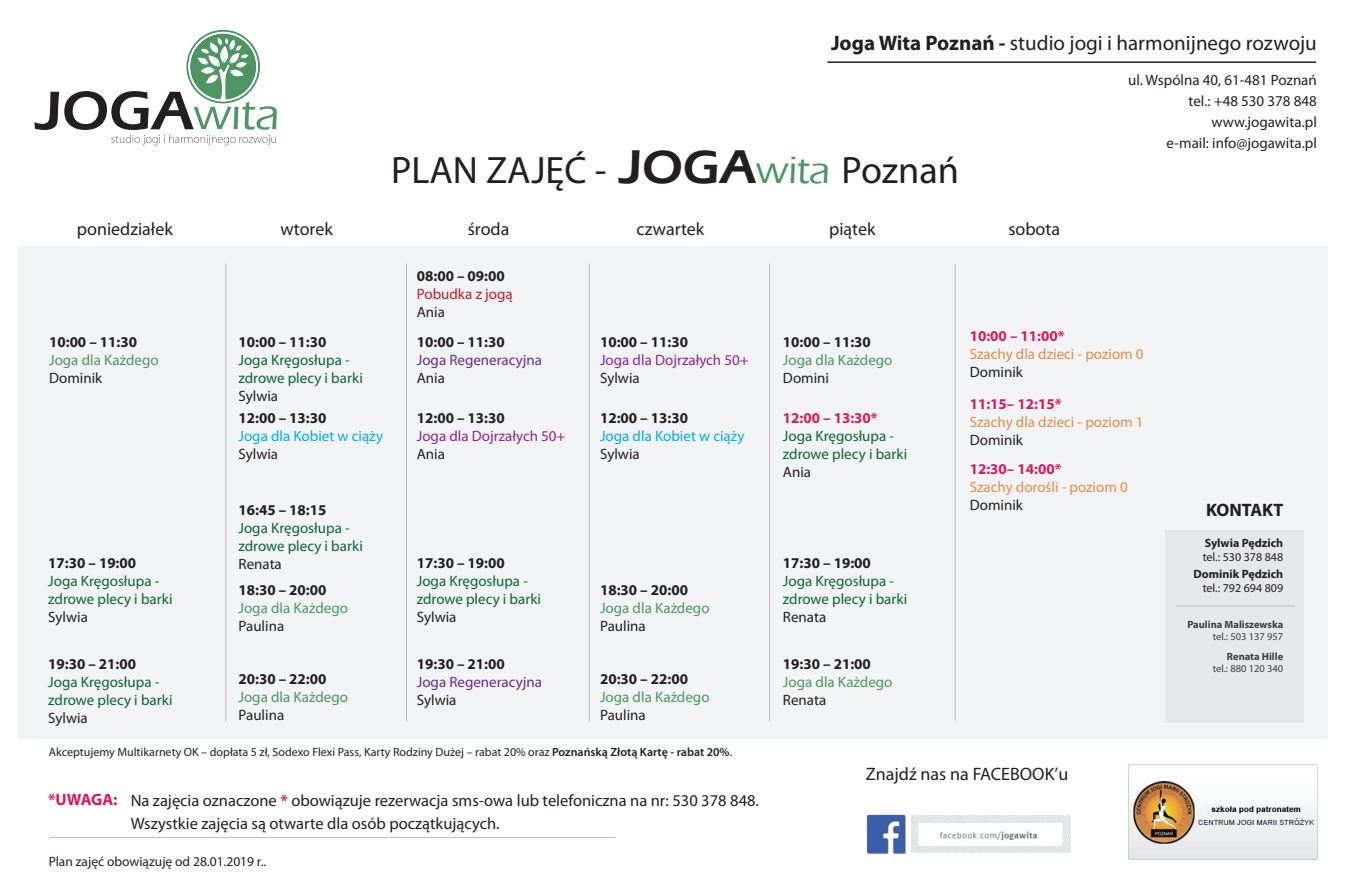
<style>
.page{position:relative;width:1345px;height:893px;background:#fff}
.page>*{position:absolute;margin:0;border:0;box-sizing:border-box;transform-origin:0 0}
.t1{font:600 48.75px "Eras ITC";color:#231f20}
.t2{font:38.25px "Myriad Pro";color:#231f20}
.t3{font:21px "Myriad Pro";color:#231f20}
.t4{font:18px "Myriad Pro";color:#231f20}
.t5{font:700 18px "Myriad Pro";color:#231f20}
.t6{font:16.5px/22.5px "Myriad Pro";color:#231f20}
.t7{font:700 16.5px "Myriad Pro";letter-spacing:-.015em;color:#d91a5b}
.t8{font:15px/21px "Myriad Pro";color:#231f20;text-align:right}
.t9{font:15px/18px "Myriad Pro";color:#0c6638}
.t10{font:700 15px "Myriad Pro";color:#231f20}
.t11{font:15px "Myriad Pro";color:#4d9665}
.t12{font:15px "Myriad Pro";color:#e18f4b}
.t13{font:700 15px "Myriad Pro";color:#d91a5b}
.t14{font:15px "Myriad Pro";color:#90268f}
.t15{font:15px "Myriad Pro";color:#00aeef}
.t16{font:15px "Myriad Pro";color:#652d91}
.t17{font:15px "Myriad Pro";color:#be1d2c}
.t18{font:13.5px "Myriad Pro";color:#231f20}
.t19{font:12px "Myriad Pro";color:#231f20}
.t20{font:700 12px "Myriad Pro";color:#231f20}
.t21{font:700 10.5px "Myriad Pro";color:#3e3e3f}
.t22{font:10.5px "Myriad Pro";color:#3e3e3f}
.s1{font-weight:700}
.s2{font-weight:500;font-size:39px;color:#4e9564}
.s3{font-weight:600}
.s4{font-weight:700;color:#d91a5b}
</style>
<div class="page">
<div style="left:18px;top:246px;width:1309px;height:492px;background:#f2f3f4"></div>
<svg style="left:34px;top:30px;width:243px;height:115px"></svg>
<hr style="left:827px;top:61px;width:489px;height:2px;background:#231f20">
<img style="left:1128px;top:764px;width:190px;height:96px">
<img style="left:866px;top:814px;width:204px;height:40px">
<div style="left:1165px;top:530px;width:139px;height:192px;background:#e6e7e9"></div>
<hr style="left:226px;top:264px;width:1px;height:457px;background:#bcbdc0">
<hr style="left:406px;top:264px;width:1px;height:457px;background:#bcbdc0">
<hr style="left:589px;top:264px;width:1px;height:457px;background:#bcbdc0">
<hr style="left:769px;top:264px;width:1px;height:457px;background:#bcbdc0">
<hr style="left:955px;top:264px;width:1px;height:457px;background:#bcbdc0">
<hr style="left:49px;top:837px;width:567px;height:1px;background:#bcbdc0">
<hr style="left:1176px;top:606px;width:119px;height:1px;background:#bcbdc0">
<h3 class="t3" style="left:831px;top:30px;width:487px"><span class="s1">Joga Wita Poznań -</span> studio jogi i harmonijnego rozwoju</h3>
<p class="t8" style="left:1128px;top:69px;width:190px">ul. Wspólna 40, 61-481 Poznań tel.: +48 530 378 848 www.jogawita.pl<br>e-mail: info@jogawita.pl</p>
<h1 class="t1" style="left:619px;top:139px;width:212px">JOGA<span class="s2">wita</span></h1>
<h2 class="t2" style="left:391px;top:146px;width:217px">PLAN ZAJĘĆ -</h2>
<h2 class="t2" style="left:842px;top:146px;width:119px">Poznań</h2>
<p class="t4" style="left:77px;top:218px;width:97px">poniedziałek</p>
<p class="t4" style="left:281px;top:218px;width:54px">wtorek</p>
<p class="t4" style="left:468px;top:218px;width:43px">środa</p>
<p class="t4" style="left:637px;top:218px;width:69px">czwartek</p>
<p class="t4" style="left:829px;top:218px;width:48px">piątek</p>
<p class="t4" style="left:1008px;top:218px;width:53px">sobota</p>
<p class="t10" style="left:49px;top:332px;width:89px">10:00 – 11:30</p>
<p class="t11" style="left:49px;top:351px;width:111px">Joga dla Każdego</p>
<p class="t8" style="left:49px;top:367px;width:55px">Dominik</p>
<p class="t10" style="left:48px;top:553px;width:89px">17:30 – 19:00</p>
<p class="t9" style="left:48px;top:572px;width:126px">Joga Kręgosłupa - zdrowe plecy i barki</p>
<p class="t8" style="left:48px;top:606px;width:41px">Sylwia</p>
<p class="t10" style="left:48px;top:654px;width:89px">19:30 – 21:00</p>
<p class="t9" style="left:48px;top:673px;width:126px">Joga Kręgosłupa - zdrowe plecy i barki</p>
<p class="t8" style="left:48px;top:707px;width:41px">Sylwia</p>
<p class="t10" style="left:239px;top:332px;width:89px">10:00 – 11:30</p>
<p class="t9" style="left:239px;top:351px;width:126px">Joga Kręgosłupa - zdrowe plecy i barki</p>
<p class="t8" style="left:239px;top:385px;width:41px">Sylwia</p>
<p class="t10" style="left:239px;top:408px;width:89px">12:00 – 13:30</p>
<p class="t15" style="left:239px;top:426px;width:146px">Joga dla Kobiet w ciąży</p>
<p class="t8" style="left:239px;top:443px;width:41px">Sylwia</p>
<p class="t10" style="left:417px;top:266px;width:89px">08:00 – 09:00</p>
<p class="t17" style="left:417px;top:285px;width:97px">Pobudka z jogą</p>
<p class="t8" style="left:417px;top:301px;width:30px">Ania</p>
<p class="t10" style="left:417px;top:332px;width:89px">10:00 – 11:30</p>
<p class="t16" style="left:417px;top:351px;width:127px">Joga Regeneracyjna</p>
<p class="t8" style="left:417px;top:367px;width:30px">Ania</p>
<p class="t10" style="left:417px;top:408px;width:89px">12:00 – 13:30</p>
<p class="t14" style="left:417px;top:426px;width:150px">Joga dla Dojrzałych 50+</p>
<p class="t8" style="left:417px;top:443px;width:30px">Ania</p>
<p class="t10" style="left:600px;top:332px;width:89px">10:00 – 11:30</p>
<p class="t14" style="left:600px;top:351px;width:150px">Joga dla Dojrzałych 50+</p>
<p class="t8" style="left:600px;top:367px;width:41px">Sylwia</p>
<p class="t10" style="left:600px;top:408px;width:89px">12:00 – 13:30</p>
<p class="t15" style="left:600px;top:426px;width:146px">Joga dla Kobiet w ciąży</p>
<p class="t8" style="left:600px;top:443px;width:41px">Sylwia</p>
<p class="t10" style="left:783px;top:332px;width:89px">10:00 – 11:30</p>
<p class="t11" style="left:783px;top:351px;width:111px">Joga dla Każdego</p>
<p class="t8" style="left:783px;top:367px;width:48px">Domini</p>
<p class="t13" style="left:783px;top:408px;width:96px">12:00 – 13:30*</p>
<p class="t9" style="left:783px;top:426px;width:126px">Joga Kręgosłupa - zdrowe plecy i barki</p>
<p class="t8" style="left:783px;top:461px;width:30px">Ania</p>
<p class="t10" style="left:239px;top:500px;width:89px">16:45 – 18:15</p>
<p class="t9" style="left:239px;top:519px;width:126px">Joga Kręgosłupa - zdrowe plecy i barki</p>
<p class="t8" style="left:239px;top:553px;width:45px">Renata</p>
<p class="t10" style="left:783px;top:553px;width:89px">17:30 – 19:00</p>
<p class="t9" style="left:783px;top:572px;width:126px">Joga Kręgosłupa - zdrowe plecy i barki</p>
<p class="t8" style="left:783px;top:606px;width:45px">Renata</p>
<p class="t10" style="left:783px;top:654px;width:89px">19:30 – 21:00</p>
<p class="t11" style="left:783px;top:673px;width:111px">Joga dla Każdego</p>
<p class="t8" style="left:783px;top:689px;width:45px">Renata</p>
<p class="t10" style="left:417px;top:553px;width:89px">17:30 – 19:00</p>
<p class="t9" style="left:417px;top:572px;width:126px">Joga Kręgosłupa - zdrowe plecy i barki</p>
<p class="t8" style="left:417px;top:606px;width:41px">Sylwia</p>
<p class="t10" style="left:239px;top:580px;width:89px">18:30 – 20:00</p>
<p class="t11" style="left:239px;top:599px;width:111px">Joga dla Każdego</p>
<p class="t8" style="left:239px;top:615px;width:47px">Paulina</p>
<p class="t10" style="left:600px;top:580px;width:89px">18:30 – 20:00</p>
<p class="t11" style="left:600px;top:599px;width:111px">Joga dla Każdego</p>
<p class="t8" style="left:600px;top:615px;width:47px">Paulina</p>
<p class="t10" style="left:417px;top:654px;width:89px">19:30 – 21:00</p>
<p class="t16" style="left:417px;top:673px;width:127px">Joga Regeneracyjna</p>
<p class="t8" style="left:417px;top:689px;width:41px">Sylwia</p>
<p class="t10" style="left:239px;top:669px;width:89px">20:30 – 22:00</p>
<p class="t11" style="left:239px;top:687px;width:111px">Joga dla Każdego</p>
<p class="t8" style="left:239px;top:704px;width:47px">Paulina</p>
<p class="t10" style="left:600px;top:669px;width:89px">20:30 – 22:00</p>
<p class="t11" style="left:600px;top:687px;width:111px">Joga dla Każdego</p>
<p class="t8" style="left:600px;top:704px;width:47px">Paulina</p>
<p class="t19" style="left:49px;top:745px;width:685px">Akceptujemy Multikarnety OK – dopłata 5 zł, Sodexo Flexi Pass, Karty Rodziny Dużej – rabat 20% oraz <span class="s3">Poznańską Złotą Kartę - rabat 20%</span>.</p>
<p class="t13" style="left:970px;top:327px;width:96px">10:00 – 11:00*</p>
<p class="t12" style="left:970px;top:345px;width:175px">Szachy dla dzieci - poziom 0</p>
<p class="t8" style="left:970px;top:362px;width:55px">Dominik</p>
<p class="t13" style="left:970px;top:394px;width:93px">11:15– 12:15*</p>
<p class="t12" style="left:970px;top:412px;width:175px">Szachy dla dzieci - poziom 1</p>
<p class="t8" style="left:970px;top:429px;width:55px">Dominik</p>
<p class="t13" style="left:970px;top:459px;width:93px">12:30– 14:00*</p>
<p class="t12" style="left:970px;top:478px;width:159px">Szachy dorośli - poziom 0</p>
<p class="t8" style="left:970px;top:494px;width:55px">Dominik</p>
<p class="t7" style="left:48px;top:788px;width:71px">*UWAGA:</p>
<p class="t6" style="left:131px;top:789px;width:630px">Na zajęcia oznaczone <span class="s4">*</span> obowiązuje rezerwacja sms-owa lub telefoniczna na nr: 530 378 848.<br>Wszystkie zajęcia są otwarte dla osób początkujących.</p>
<p class="t18" style="left:49px;top:853px;width:219px">Plan zajęć obowiązuję od 28.01.2019 r..</p>
<p class="t4" style="left:866px;top:763px;width:204px">Znajdź nas na FACEBOOK’u</p>
<p class="t5" style="left:1206px;top:498px;width:79px">KONTAKT</p>
<p class="t20" style="left:1205px;top:535px;width:80px">Sylwia Pędzich</p>
<p class="t19" style="left:1203px;top:550px;width:82px">tel.: 530 378 848</p>
<p class="t20" style="left:1193px;top:566px;width:91px">Dominik Pędzich</p>
<p class="t19" style="left:1203px;top:581px;width:82px">tel.: 792 694 809</p>
<p class="t21" style="left:1187px;top:617px;width:97px">Paulina Maliszewska</p>
<p class="t22" style="left:1213px;top:630px;width:72px">tel.: 503 137 957</p>
<p class="t21" style="left:1227px;top:649px;width:58px">Renata Hille</p>
<p class="t22" style="left:1213px;top:662px;width:72px">tel.: 880 120 340</p>
</div>
